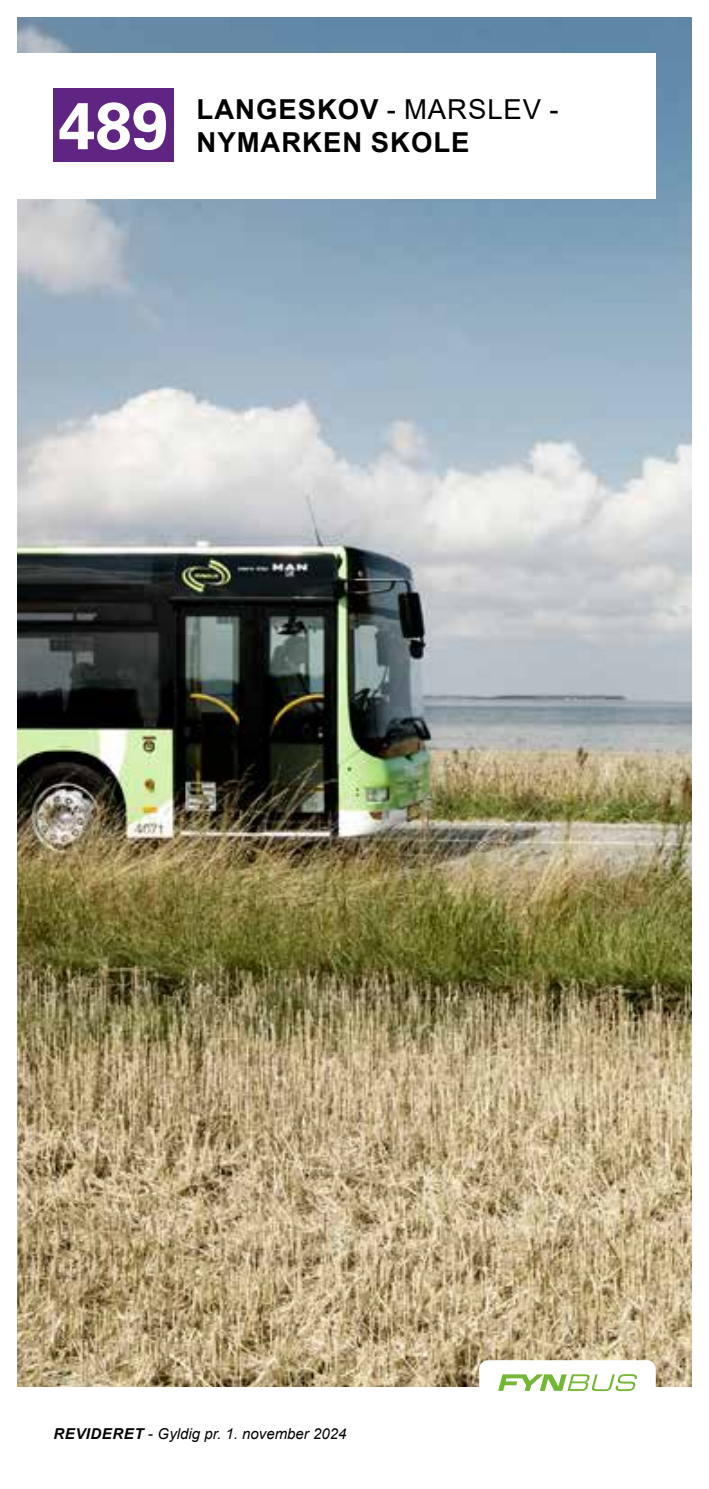
<style>
.page{position:relative;width:709px;height:1489px;background:#fff}
.page>*{position:absolute;margin:0;border:0;box-sizing:border-box;transform-origin:0 0}
.t1{font:700 66px "Univers LT Pro 65";color:#fff}
.t2{font:700 27.5px "Arial";letter-spacing:.035em;color:#000}
.t3{font:italic 15px "Arial";color:#000}
.s1{font-weight:400}
.s2{font-weight:700}
</style>
<div class="page">
<img style="left:18px;top:18px;width:673px;height:1367px">
<div style="left:479px;top:1359px;width:177px;height:45px;background:#fff;border-radius:9px"></div>
<svg style="left:498px;top:1374px;width:139px;height:16px"></svg>
<div style="left:0;top:53px;width:656px;height:145px;background:#fff"></div>
<div style="left:53px;top:89px;width:121px;height:73px;background:#602483"></div>
<h1 class="t1" style="left:58px;top:87px;width:112px">489</h1>
<h2 class="t2" style="left:197px;top:90px;width:363px">LANGESKOV <span class="s1">- MARSLEV -</span></h2>
<h2 class="t2" style="left:197px;top:122px;width:274px">NYMARKEN SKOLE</h2>
<p class="t3" style="left:53px;top:1424px;width:294px"><span class="s2">REVIDERET</span> - Gyldig pr. 1. november 2024</p>
</div>
